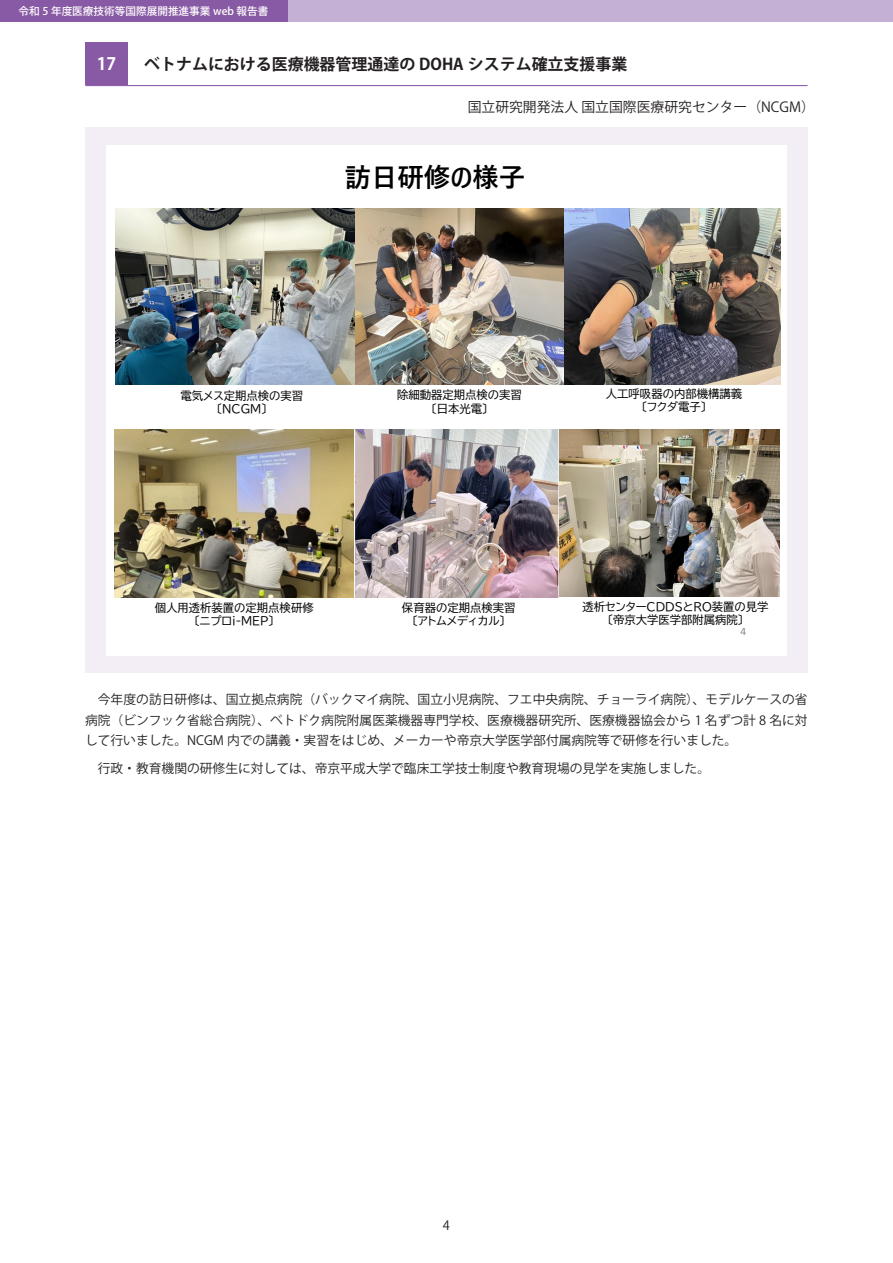
<style>
.page{position:relative;width:893px;height:1263px;background:#fff}
.page>*{position:absolute;margin:0;border:0;box-sizing:border-box;transform-origin:0 0}
.t1{font:700 26.4px "Yu Gothic UI";color:#000}
.t2{font:700 16.95px "Koz Go Pr 6 N";color:#fff}
.t3{font:700 15.9px "Koz Go Pr 6 N";color:#231f20}
.t4{font:13.8px "Koz Go Pr 6 N";color:#231f20}
.t5{font:12.75px/20.2px "Koz Go Pr 6 N";color:#231f20;text-align:justify}
.t6{font:11.4px/13.4px "BIZ UDP Gothic";color:#000;text-align:center}
.t7{font:11.4px "Calibri";color:#898989}
.t8{font:500 10.65px "Koz Go Pr 6 N";color:#fff}
</style>
<div class="page">
<div style="left:0;top:0;width:893px;height:21px;background:#c4b0d4"></div>
<div style="left:86px;top:128px;width:722px;height:545px;background:#f3eef6"></div>
<div style="left:0;top:0;width:287px;height:21px;background:#8859a4"></div>
<hr style="left:85px;top:85px;width:723px;height:1px;background:#8859a4">
<div style="left:85px;top:43px;width:43px;height:42px;background:#8859a4"></div>
<div style="left:107px;top:145px;width:680px;height:510px;background:#fff"></div>
<img style="left:116px;top:208px;width:239px;height:176px">
<img style="left:114px;top:430px;width:270px;height:168px">
<img style="left:564px;top:208px;width:216px;height:176px">
<img style="left:355px;top:429px;width:425px;height:168px">
<img style="left:355px;top:208px;width:209px;height:176px">
<p class="t8" style="left:19px;top:5px;width:251px">令和 5 年度医療技術等国際展開推進事業 web 報告書</p>
<h2 class="t2" style="left:97px;top:54px;width:21px">17</h2>
<p class="t3" style="left:144px;top:56px;width:485px">ベトナムにおける医療機器管理通達の DOHA システム確立支援事業</p>
<p class="t4" style="left:468px;top:99px;width:349px">国立研究開発法人 国立国際医療研究センター（NCGM）</p>
<h1 class="t1" style="left:345px;top:162px;width:182px">訪⽇研修の様⼦</h1>
<p class="t6" style="left:180px;top:389px;width:124px">電気メス定期点検の実習〔NCGM〕</p>
<p class="t6" style="left:397px;top:388px;width:126px">除細動器定期点検の実習〔日本光電〕</p>
<p class="t6" style="left:606px;top:387px;width:138px">人工呼吸器の内部機構講義〔フクダ電子〕</p>
<p class="t6" style="left:155px;top:601px;width:160px">個人用透析装置の定期点検研修〔ニプロi-MEP〕</p>
<p class="t6" style="left:402px;top:601px;width:115px">保育器の定期点検実習〔アトムメディカル〕</p>
<p class="t6" style="left:582px;top:600px;width:188px">透析センターCDDSとRO装置の見学〔帝京大学医学部附属病院〕</p>
<p class="t7" style="left:740px;top:623px;width:7px">4</p>
<p class="t5" style="left:85px;top:690px;width:724px">　今年度の訪日研修は、国立拠点病院（バックマイ病院、国立小児病院、フエ中央病院、チョーライ病院）、モデルケースの省病院（ビンフック省総合病院）、ベトドク病院附属医薬機器専門学校、医療機器研究所、医療機器協会から 1 名ずつ計 8 名に対して行いました。NCGM 内での講義・実習をはじめ、メーカーや帝京大学医学部付属病院等で研修を行いました。</p>
<p class="t5" style="left:85px;top:759px;width:627px">　行政・教育機関の研修生に対しては、帝京平成大学で臨床工学技士制度や教育現場の見学を実施しました。</p>
<p class="t5" style="left:443px;top:1215px;width:9px">4</p>
</div>
